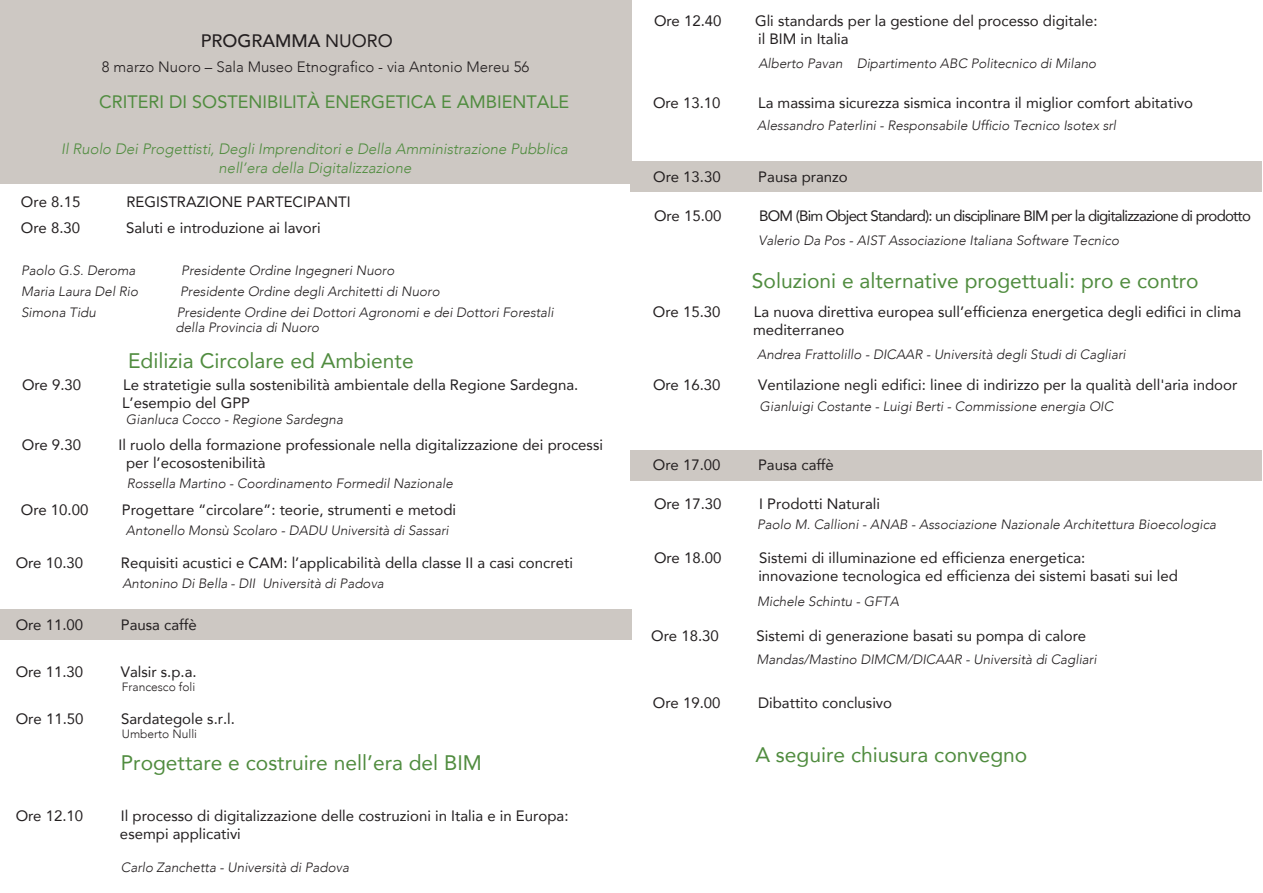
<style>
.page{position:relative;width:1263px;height:893px;background:#fff}
.page>*{position:absolute;margin:0;border:0;box-sizing:border-box;transform-origin:0 0}
.t1{font:21px "Avenir";color:#508c3f}
.t2{font:18px "Avenir";color:#508c3f}
.t3{font:500 18px "Avenir";color:#231f20}
.t4{font:15px/18px "Avenir";color:#231f20}
.t5{font:italic 300 15px "Avenir";color:#508c3f}
.t6{font:15px "Avenir";letter-spacing:-.055em;color:#231f20}
.t7{font:300 15px "Avenir";color:#231f20}
.t8{font:italic 300 13.5px/15px "Avenir";color:#231f20}
.t9{font:300 12px "Avenir";color:#231f20}
.s1{font-weight:400}
</style>
<div class="page">
<div style="left:631px;top:161px;width:631px;height:31px;background:#cdc8c3"></div>
<div style="left:631px;top:450px;width:631px;height:30px;background:#cdc8c3"></div>
<div style="left:0;top:0;width:632px;height:184px;background:#cdc8c3"></div>
<div style="left:0;top:610px;width:631px;height:30px;background:#cdc8c3"></div>
<p class="t3" style="left:201px;top:25px;width:193px">PROGRAMMA <span class="s1">NUORO</span></p>
<p class="t7" style="left:102px;top:58px;width:429px">8 marzo Nuoro – Sala Museo Etnografico - via Antonio Mereu 56</p>
<p class="t2" style="left:99px;top:88px;width:471px">CRITERI DI SOSTENIBILITÀ ENERGETICA E AMBIENTALE</p>
<p class="t5" style="left:61px;top:140px;width:508px">Il Ruolo Dei Progettisti, Degli Imprenditori e Della Amministrazione Pubblica</p>
<p class="t4" style="left:21px;top:193px;width:61px">Ore 8.15</p>
<p class="t4" style="left:126px;top:193px;width:226px">REGISTRAZIONE PARTECIPANTI</p>
<p class="t4" style="left:21px;top:218px;width:61px">Ore 8.30</p>
<p class="t4" style="left:126px;top:218px;width:196px">Saluti e introduzione ai lavori</p>
<p class="t8" style="left:21px;top:263px;width:116px">Paolo G.S. Deroma</p>
<p class="t8" style="left:181px;top:263px;width:215px">Presidente Ordine Ingegneri Nuoro</p>
<p class="t8" style="left:21px;top:284px;width:119px">Maria Laura Del Rio</p>
<p class="t8" style="left:180px;top:284px;width:261px">Presidente Ordine degli Architetti di Nuoro</p>
<p class="t8" style="left:21px;top:305px;width:77px">Simona Tidu</p>
<p class="t8" style="left:175px;top:305px;width:380px">Presidente Ordine dei Dottori Agronomi e dei Dottori Forestali della Provincia di Nuoro</p>
<p class="t5" style="left:219px;top:159px;width:194px">nell’era della Digitalizzazione</p>
<h1 class="t1" style="left:128px;top:344px;width:287px">Edilizia Circolare ed Ambiente</h1>
<p class="t4" style="left:22px;top:375px;width:61px">Ore 9.30</p>
<p class="t4" style="left:122px;top:375px;width:458px">Le stratetigie sulla sostenibilità ambientale della Regione Sardegna.<br>L’esempio del GPP</p>
<p class="t8" style="left:126px;top:411px;width:219px">Gianluca Cocco - Regione Sardegna</p>
<p class="t4" style="left:22px;top:435px;width:61px">Ore 9.30</p>
<p class="t4" style="left:126px;top:435px;width:478px;text-indent:-7px">Il ruolo della formazione professionale nella digitalizzazione dei processi per l’ecosostenibilità</p>
<p class="t8" style="left:127px;top:476px;width:327px">Rossella Martino - Coordinamento Formedil Nazionale</p>
<p class="t4" style="left:21px;top:500px;width:69px">Ore 10.00</p>
<p class="t4" style="left:122px;top:500px;width:336px">Progettare “circolare”: teorie, strumenti e metodi</p>
<p class="t8" style="left:126px;top:523px;width:324px">Antonello Monsù Scolaro - DADU Università di Sassari</p>
<p class="t4" style="left:16px;top:553px;width:69px">Ore 10.30</p>
<p class="t4" style="left:121px;top:553px;width:454px">Requisiti acustici e CAM: l’applicabilità della classe II a casi concreti</p>
<p class="t8" style="left:122px;top:576px;width:263px">Antonino Di Bella - DII Università di Padova</p>
<p class="t4" style="left:16px;top:615px;width:69px">Ore 11.00</p>
<p class="t4" style="left:121px;top:615px;width:77px">Pausa caffè</p>
<p class="t4" style="left:16px;top:662px;width:69px">Ore 11.30</p>
<p class="t4" style="left:121px;top:662px;width:77px">Valsir s.p.a.</p>
<p class="t9" style="left:122px;top:680px;width:75px">Francesco foli</p>
<p class="t4" style="left:16px;top:709px;width:69px">Ore 11.50</p>
<p class="t4" style="left:121px;top:709px;width:115px">Sardategole s.r.l.</p>
<p class="t9" style="left:122px;top:727px;width:77px">Umberto Nulli</p>
<h1 class="t1" style="left:121px;top:746px;width:363px">Progettare e costruire nell’era del BIM</h1>
<p class="t4" style="left:16px;top:807px;width:69px">Ore 12.10</p>
<p class="t4" style="left:120px;top:807px;width:450px">Il processo di digitalizzazione delle costruzioni in Italia e in Europa: esempi applicativi</p>
<p class="t8" style="left:121px;top:859px;width:230px">Carlo Zanchetta - Università di Padova</p>
<p class="t4" style="left:654px;top:11px;width:69px">Ore 12.40</p>
<p class="t4" style="left:755px;top:11px;width:344px">Gli standards per la gestione del processo digitale: il BIM in Italia</p>
<p class="t8" style="left:758px;top:55px;width:339px">Alberto Pavan Dipartimento ABC Politecnico di Milano</p>
<p class="t4" style="left:653px;top:94px;width:69px">Ore 13.10</p>
<p class="t4" style="left:758px;top:94px;width:436px">La massima sicurezza sismica incontra il miglior comfort abitativo</p>
<p class="t8" style="left:757px;top:118px;width:360px">Alessandro Paterlini - Responsabile Ufficio Tecnico Isotex srl</p>
<p class="t4" style="left:653px;top:168px;width:69px">Ore 13.30</p>
<p class="t4" style="left:758px;top:168px;width:91px">Pausa pranzo</p>
<p class="t4" style="left:654px;top:207px;width:69px">Ore 15.00</p>
<p class="t6" style="left:759px;top:204px;width:493px">BOM (Bim Object Standard): un disciplinare BIM per la digitalizzazione di prodotto</p>
<p class="t8" style="left:758px;top:232px;width:362px">Valerio Da Pos - AIST Associazione Italiana Software Tecnico</p>
<h1 class="t1" style="left:752px;top:264px;width:448px">Soluzioni e alternative progettuali: pro e contro</h1>
<p class="t4" style="left:653px;top:302px;width:69px">Ore 15.30</p>
<p class="t4" style="left:753px;top:302px;width:490px">La nuova direttiva europea sull’efficienza energetica degli edifici in clima mediterraneo</p>
<p class="t8" style="left:757px;top:347px;width:370px">Andrea Frattolillo - DICAAR - Università degli Studi di Cagliari</p>
<p class="t4" style="left:653px;top:375px;width:69px">Ore 16.30</p>
<p class="t4" style="left:758px;top:375px;width:481px">Ventilazione negli edifici: linee di indirizzo per la qualità dell'aria indoor</p>
<p class="t8" style="left:760px;top:399px;width:355px">Gianluigi Costante - Luigi Berti - Commissione energia OIC</p>
<p class="t4" style="left:653px;top:455px;width:69px">Ore 17.00</p>
<p class="t4" style="left:758px;top:455px;width:77px">Pausa caffè</p>
<p class="t4" style="left:654px;top:494px;width:69px">Ore 17.30</p>
<p class="t4" style="left:759px;top:494px;width:122px">I Prodotti Naturali</p>
<p class="t8" style="left:757px;top:517px;width:460px">Paolo M. Callioni - ANAB - Associazione Nazionale Architettura Bioecologica</p>
<p class="t4" style="left:654px;top:548px;width:69px">Ore 18.00</p>
<p class="t4" style="left:758px;top:548px;width:421px">Sistemi di illuminazione ed efficienza energetica:<br>innovazione tecnologica ed efficienza dei sistemi basati sui led</p>
<p class="t8" style="left:757px;top:594px;width:143px">Michele Schintu - GFTA</p>
<p class="t4" style="left:651px;top:626px;width:69px">Ore 18.30</p>
<p class="t4" style="left:756px;top:626px;width:331px">Sistemi di generazione basati su pompa di calore</p>
<p class="t8" style="left:756px;top:652px;width:342px">Mandas/Mastino DIMCM/DICAAR - Università di Cagliari</p>
<p class="t4" style="left:653px;top:693px;width:69px">Ore 19.00</p>
<p class="t4" style="left:758px;top:693px;width:135px">Dibattito conclusivo</p>
<h1 class="t1" style="left:755px;top:738px;width:274px">A seguire chiusura convegno</h1>
</div>
